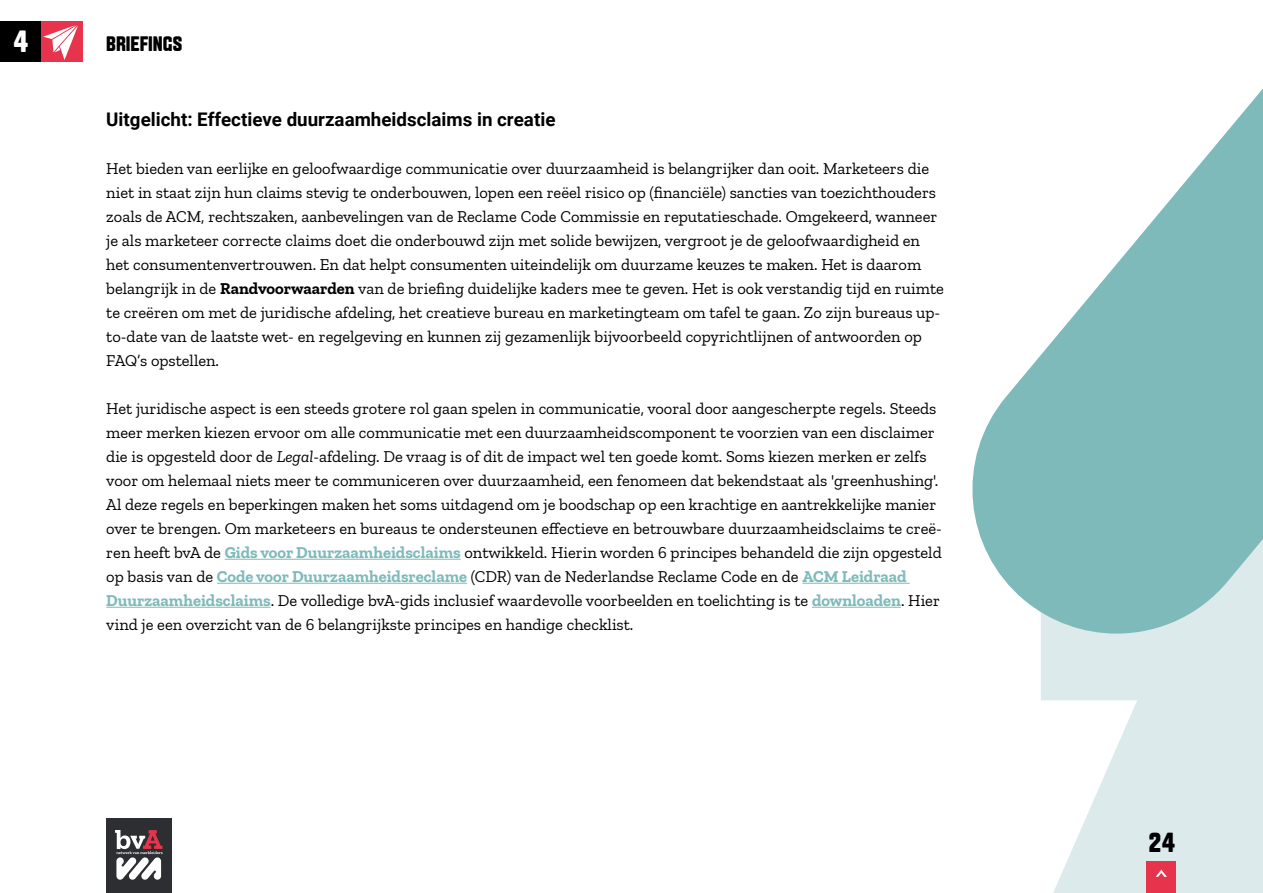
<style>
.page{position:relative;width:1263px;height:893px;background:#fff}
.page>*{position:absolute;margin:0;border:0;box-sizing:border-box;transform-origin:0 0}
.t1{font:30.75px "Aveny TPRO Extrabold";color:#fff}
.t2{font:27.6px "Aveny TPRO Extrabold";color:#000}
.t3{font:21px "Aveny TPRO Extrabold";color:#000}
.t4{font:700 18.75px "Roboto";color:#000}
.t5{font:16.5px/24px "Zilla Slab";color:#000}
.s1{font-weight:700}
.s2{font-style:italic}
.s3{font-weight:700;color:#7dbab9}
</style>
<div class="page">
<svg style="left:1041px;top:634px;width:222px;height:259px;fill:#ddeaeb"></svg>
<div style="left:1146px;top:861px;width:30px;height:32px;background:#e7344c"></div>
<svg style="left:1156px;top:870px;width:11px;height:7px"></svg>
<svg style="left:972px;top:88px;width:291px;height:546px;fill:#7dbab9"></svg>
<div style="left:0;top:21px;width:41px;height:41px;background:#000"></div>
<div style="left:41px;top:21px;width:42px;height:41px;background:#e7344c"></div>
<hr style="left:225px;top:559px;width:236px;height:1px;background:#7dbab9">
<hr style="left:217px;top:583px;width:250px;height:1px;background:#7dbab9">
<hr style="left:802px;top:583px;width:108px;height:1px;background:#7dbab9">
<hr style="left:106px;top:607px;width:165px;height:1px;background:#7dbab9">
<hr style="left:812px;top:607px;width:89px;height:1px;background:#7dbab9">
<svg style="left:43px;top:25px;width:35px;height:35px"></svg>
<div style="left:106px;top:818px;width:66px;height:75px;background:#2d2e32"></div>
<svg style="left:115px;top:830px;width:48px;height:50px"></svg>
<h1 class="t1" style="left:14px;top:22px;width:16px">4</h1>
<p class="t3" style="left:106px;top:30px;width:77px">BRIEFINGS</p>
<p class="t4" style="left:106px;top:106px;width:451px">Uitgelicht: Effectieve duurzaamheidsclaims in creatie</p>
<p class="t5" style="left:106px;top:157px;width:839px">Het bieden van eerlijke en geloofwaardige communicatie over duurzaamheid is belangrijker dan ooit. Marketeers die niet in staat zijn hun claims stevig te onderbouwen, lopen een reëel risico op (financiële) sancties van toezichthouders zoals de ACM, rechtszaken, aanbevelingen van de Reclame Code Commissie en reputatieschade. Omgekeerd, wanneer je als marketeer correcte claims doet die onderbouwd zijn met solide bewijzen, vergroot je de geloofwaardigheid en het consumentenvertrouwen. En dat helpt consumenten uiteindelijk om duurzame keuzes te maken. Het is daarom belangrijk in de <span class="s1">Randvoorwaarden</span> van de briefing duidelijke kaders mee te geven. Het is ook verstandig tijd en ruimte te creëren om met de juridische afdeling, het creatieve bureau en marketingteam om tafel te gaan. Zo zijn bureaus up&shy;to-date van de laatste wet- en regelgeving en kunnen zij gezamenlijk bijvoorbeeld copyrichtlijnen of antwoorden op FAQ’s opstellen.</p>
<p class="t5" style="left:106px;top:397px;width:837px">Het juridische aspect is een steeds grotere rol gaan spelen in communicatie, vooral door aangescherpte regels. Steeds meer merken kiezen ervoor om alle communicatie met een duurzaamheidscomponent te voorzien van een disclaimer die is opgesteld door de <span class="s2">Legal</span>-afdeling. De vraag is of dit de impact wel ten goede komt. Soms kiezen merken er zelfs voor om helemaal niets meer te communiceren over duurzaamheid, een fenomeen dat bekendstaat als 'greenhushing'.<br>Al deze regels en beperkingen maken het soms uitdagend om je boodschap op een krachtige en aantrekkelijke manier over te brengen. Om marketeers en bureaus te ondersteunen effectieve en betrouwbare duurzaamheidsclaims te creë&shy;ren heeft bvA de <span class="s3">Gids voor Duurzaamheidsclaims</span> ontwikkeld. Hierin worden 6 principes behandeld die zijn opgesteld op basis van de <span class="s3">Code voor Duurzaamheidsreclame</span> (CDR) van de Nederlandse Reclame Code en de <span class="s3">ACM Leidraad Duurzaamheidsclaims</span>. De volledige bvA-gids inclusief waardevolle voorbeelden en toelichting is te <span class="s3">downloaden</span>. Hier vind je een overzicht van de 6 belangrijkste principes en handige checklist.</p>
<h2 class="t2" style="left:1149px;top:824px;width:28px">24</h2>
</div>
